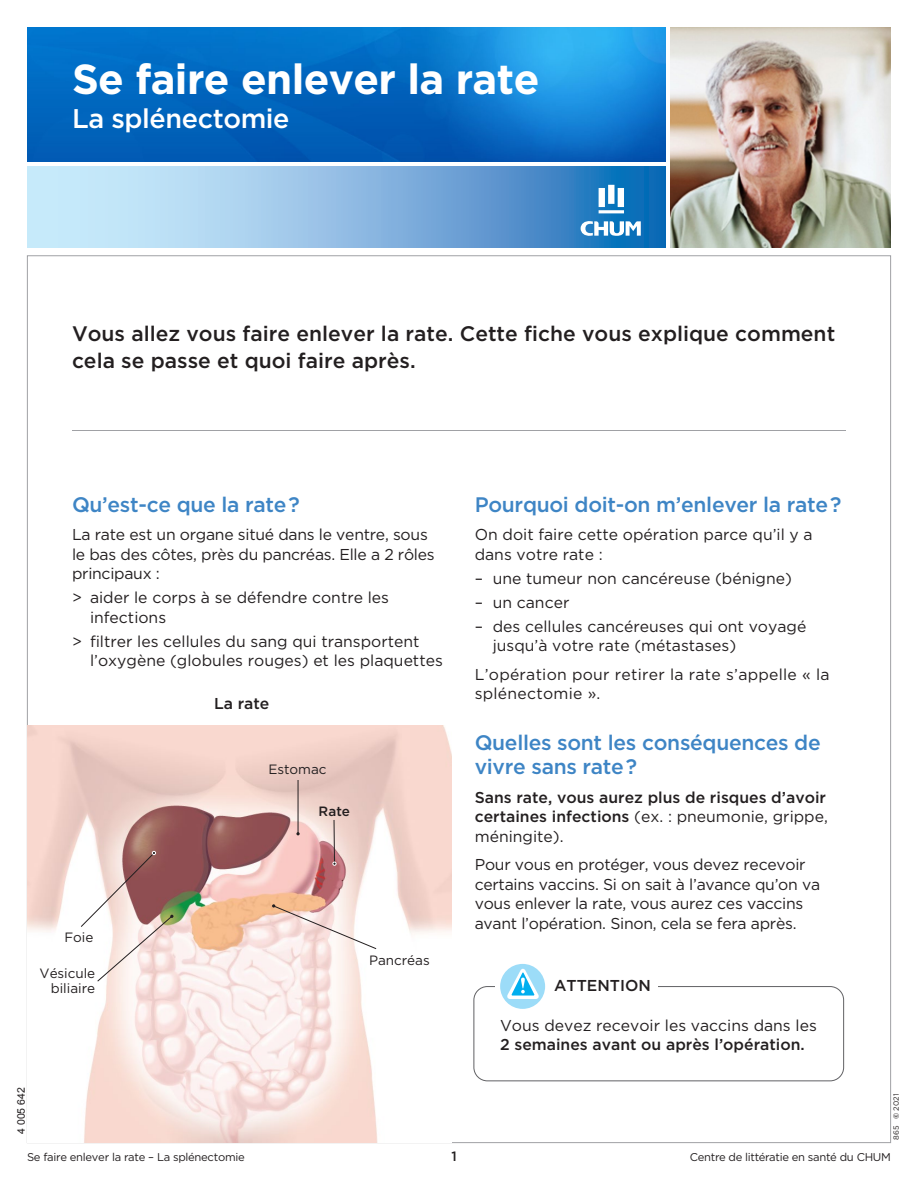
<style>
.page{position:relative;width:918px;height:1188px;background:#fff}
.page>*{position:absolute;margin:0;border:0;box-sizing:border-box;transform-origin:0 0}
.t1{font:700 42px "Gotham";letter-spacing:-.015em;color:#fff}
.t2{font:500 27px "Gotham";letter-spacing:-.015em;color:#fff}
.t3{font:500 21px/24px "Gotham";letter-spacing:-.015em;color:#3e85c5}
.t4{font:500 21px/27px "Gotham";color:#231f20}
.t5{font:15.75px/19.5px "Gotham";color:#231f20}
.t6{font:500 15.75px/19.5px "Gotham";color:#231f20;text-align:justify}
.t7{font:13.5px/15px "Gotham";color:#231f20;text-align:right}
.t8{font:500 13.5px "Gotham";color:#231f20}
.t9{font:11.25px "Gotham";letter-spacing:-.025em;color:#231f20}
.t10{font:10.5px "Arial";color:#231f20}
.t11{font:7.5px "Gotham";color:#231f20}
.s1{font-weight:400}
.s2{font-weight:700}
</style>
<div class="page">
<hr style="left:72px;top:430px;width:774px;height:1px;background:#a0a1a5">
<img style="left:27px;top:27px;width:639px;height:135px">
<img style="left:670px;top:27px;width:221px;height:221px">
<svg style="left:27px;top:166px;width:639px;height:82px;background:#85b7e0"></svg>
<svg style="left:599px;top:185px;width:25px;height:28px"></svg>
<svg style="left:581px;top:221px;width:60px;height:15px"></svg>
<div style="left:473px;top:986px;width:371px;height:95px;border:1px solid #616164;border-radius:14px"></div>
<div style="left:495px;top:981px;width:72px;height:10px;background:#fff"></div>
<div style="left:554px;top:978px;width:104px;height:18px;background:#fff"></div>
<div style="left:500px;top:964px;width:45px;height:45px;background:#9cdcf8;border-radius:22px"></div>
<svg style="left:507px;top:969px;width:32px;height:30px"></svg>
<img style="left:28px;top:725px;width:423px;height:417px">
<svg style="left:272px;top:904px;width:105px;height:45px"></svg>
<hr style="left:298px;top:780px;width:1px;height:54px;background:#231f20">
<svg style="left:81px;top:851px;width:93px;height:131px"></svg>
<svg style="left:333px;top:820px;width:3px;height:46px"></svg>
<h1 class="t1" style="left:72px;top:53px;width:469px">Se faire enlever la rate</h1>
<h2 class="t2" style="left:72px;top:102px;width:219px">La splénectomie</h2>
<h3 class="t4" style="left:72px;top:320px;width:765px">Vous allez vous faire enlever la rate. Cette fiche vous explique comment cela se passe et quoi faire après.</h3>
<h3 class="t3" style="left:72px;top:492px;width:229px">Qu’est-ce que la rate?</h3>
<p class="t5" style="left:72px;top:525px;width:364px">La rate est un organe situé dans le ventre, sous le bas des côtes, près du pancréas. Elle a 2 rôles principaux :</p>
<p class="t5" style="left:90px;top:588px;width:301px;text-indent:-18px">&gt; aider le corps à se défendre contre les infections</p>
<p class="t5" style="left:90px;top:631px;width:354px;text-indent:-18px">&gt; filtrer les cellules du sang qui transportent l’oxygène (globules rouges) et les plaquettes</p>
<p class="t6" style="left:214px;top:694px;width:57px">La rate</p>
<p class="t7" style="left:268px;top:762px;width:60px">Estomac</p>
<p class="t8" style="left:319px;top:803px;width:33px">Rate</p>
<p class="t7" style="left:64px;top:929px;width:31px">Foie</p>
<p class="t7" style="left:40px;top:965px;width:57px">Vésicule biliaire</p>
<p class="t10" style="left:14px;top:1134px;width:48px;rotate:-90deg">4 005 642</p>
<p class="t7" style="left:369px;top:953px;width:62px">Pancréas</p>
<h3 class="t3" style="left:475px;top:492px;width:368px">Pourquoi doit-on m’enlever la rate?</h3>
<p class="t5" style="left:475px;top:525px;width:339px">On doit faire cette opération parce qu’il y a dans votre rate :</p>
<p class="t5" style="left:475px;top:568px;width:319px">– une tumeur non cancéreuse (bénigne)</p>
<p class="t5" style="left:475px;top:592px;width:96px">– un cancer</p>
<p class="t5" style="left:493px;top:616px;width:315px;text-indent:-18px">– des cellules cancéreuses qui ont voyagé jusqu’à votre rate (métastases)</p>
<p class="t5" style="left:475px;top:664px;width:356px">L’opération pour retirer la rate s’appelle « la splénectomie ».</p>
<h3 class="t3" style="left:475px;top:731px;width:348px">Quelles sont les conséquences de vivre sans rate?</h3>
<p class="t6" style="left:475px;top:787px;width:355px">Sans rate, vous aurez plus de risques d’avoir certaines infections <span class="s1">(ex. : pneumonie, grippe, méningite).</span></p>
<p class="t5" style="left:475px;top:855px;width:347px">Pour vous en protéger, vous devez recevoir certains vaccins. Si on sait à l’avance qu’on va vous enlever la rate, vous aurez ces vaccins avant l’opération. Sinon, cela se fera après.</p>
<p class="t6" style="left:554px;top:976px;width:98px">ATTENTION</p>
<p class="t5" style="left:500px;top:1016px;width:318px">Vous devez recevoir les vaccins dans les</p>
<p class="t6" style="left:500px;top:1035px;width:306px">2 semaines avant ou après l’opération.</p>
<p class="t11" style="left:892px;top:1140px;width:48px;rotate:-90deg">865 <span class="s2">©</span> 2021</p>
<p class="t9" style="left:27px;top:1150px;width:219px">Se faire enlever la rate – La splénectomie</p>
<p class="t8" style="left:451px;top:1148px;width:7px">1</p>
<p class="t9" style="left:690px;top:1150px;width:203px">Centre de littératie en santé du CHUM</p>
</div>
